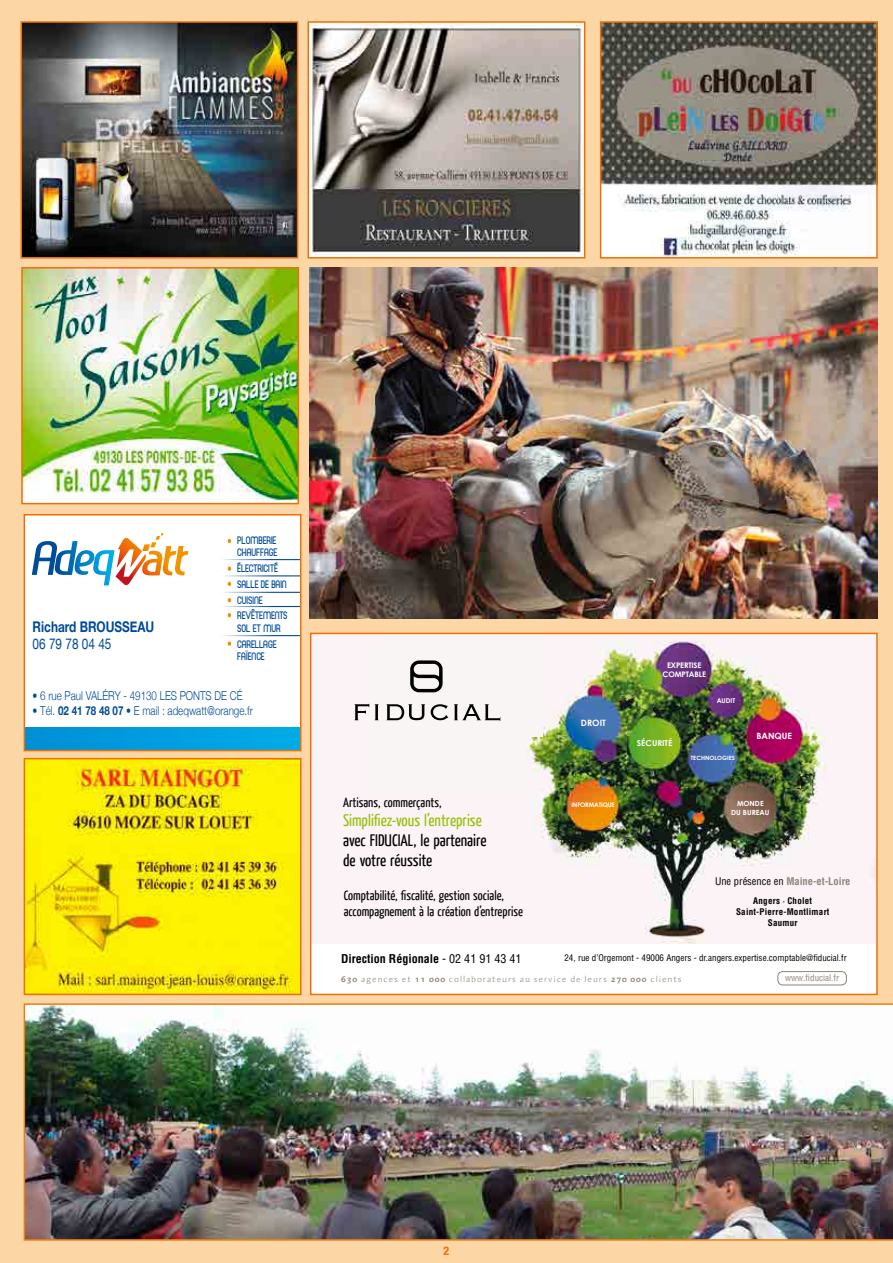
<style>
.page{position:relative;width:893px;height:1263px;background:#fcd6a4}
.page>*{position:absolute;margin:0;border:0;box-sizing:border-box;transform-origin:0 0}
.t1{font:16.65px/20px "Yanone Kaffeesatz";color:#000}
.t2{font:16.65px "Yanone Kaffeesatz";color:#97bf0d}
.t3{font:700 14.7px "Helvetica Neue";color:#004a99;scale:.8 1}
.t4{font:14.7px "Helvetica Neue";color:#004a99;scale:.8 1}
.t5{font:13.35px/16px "Yanone Kaffeesatz";color:#000}
.t6{font:300 12.3px "Helvetica Neue";color:#004a99;scale:.8 1}
.t7{font:700 condensed 12px "Helvetica Neue";color:#ec7007}
.t8{font:700 condensed 11.85px "Helvetica";color:#000}
.t9{font:10.35px/15.9px "Planet Estyle";color:#004a99;scale:.8 1}
.t10{font:700 condensed 10.35px "Helvetica";color:#8f8479}
.t11{font:condensed 8.85px "Helvetica";color:#000}
.t12{font:700 condensed 8.85px/10.6px "Helvetica";letter-spacing:.025em;color:#000;text-align:center}
.t13{font:condensed 8.85px "Helvetica";color:#8f8479}
.t14{font:700 8.7px "Century Gothic";color:#fff}
.t15{font:300 8.55px "Linotype Aroma";letter-spacing:.1em;color:#8f8479}
.t16{font:700 8.25px "Century Gothic";color:#fff}
.t17{font:700 7.65px/9.1px "Century Gothic";letter-spacing:-.02em;color:#fff;text-align:center}
.t18{font:700 7.05px/8.6px "Century Gothic";color:#fff;text-align:center}
.t19{font:700 6.6px "Century Gothic";color:#fff}
.t20{font:700 6.15px "Century Gothic";letter-spacing:-.03em;color:#fff}
.t21{font:700 5.85px "Century Gothic";color:#fff}
.s1{font-weight:700}
.s2{font-weight:400;color:#000}
.s3{font-weight:400}
.s4{font-weight:600}
</style>
<div class="page">
<img style="left:24px;top:270px;width:272px;height:231px">
<div style="left:21px;top:267px;width:278px;height:237px;border:2px solid #ec7007"></div>
<img style="left:603px;top:24px;width:272px;height:232px">
<div style="left:600px;top:21px;width:278px;height:238px;border:2px solid #ec7007"></div>
<img style="left:24px;top:24px;width:271px;height:232px">
<div style="left:21px;top:21px;width:277px;height:238px;border:2px solid #ec7007"></div>
<img style="left:311px;top:24px;width:271px;height:232px">
<div style="left:308px;top:21px;width:277px;height:238px;border:2px solid #ec7007"></div>
<div style="left:24px;top:515px;width:277px;height:235px;background:#fff"></div>
<div style="left:24px;top:727px;width:277px;height:23px;background:linear-gradient(to right,#008fd5,#00ace7)"></div>
<svg style="left:32px;top:533px;width:156px;height:53px"></svg>
<hr style="left:203px;top:592px;width:98px;height:1px;background:#004a99">
<hr style="left:220px;top:635px;width:81px;height:1px;background:#004a99">
<hr style="left:216px;top:606px;width:85px;height:1px;background:#004a99">
<hr style="left:213px;top:576px;width:88px;height:1px;background:#004a99">
<hr style="left:213px;top:559px;width:88px;height:1px;background:#004a99">
<svg style="left:228px;top:539px;width:3px;height:4px"></svg>
<svg style="left:228px;top:566px;width:3px;height:5px"></svg>
<svg style="left:228px;top:582px;width:3px;height:4px"></svg>
<svg style="left:228px;top:598px;width:3px;height:4px"></svg>
<svg style="left:228px;top:613px;width:3px;height:4px"></svg>
<svg style="left:228px;top:641px;width:3px;height:5px"></svg>
<div style="left:24px;top:514px;width:277px;height:237px;border:2px solid #ec7007"></div>
<img style="left:27px;top:761px;width:271px;height:231px">
<div style="left:24px;top:758px;width:277px;height:237px;border:2px solid #ec7007"></div>
<img style="left:24px;top:1003px;width:869px;height:238px">
<div style="left:311px;top:633px;width:566px;height:361px;background:#fff"></div>
<img style="left:313px;top:636px;width:562px;height:307px">
<div style="left:777px;top:971px;width:70px;height:14px;border:1px solid #8f8479;border-radius:5px"></div>
<div style="left:366px;top:647px;width:160px;height:145px;background:#f9f5f4"></div>
<div style="left:382px;top:636px;width:160px;height:100px;background:#f9f5f4"></div>
<svg style="left:410px;top:660px;width:33px;height:32px"></svg>
<svg style="left:354px;top:704px;width:15px;height:16px"></svg>
<svg style="left:375px;top:704px;width:4px;height:16px"></svg>
<svg style="left:386px;top:704px;width:39px;height:16px"></svg>
<svg style="left:431px;top:704px;width:17px;height:16px"></svg>
<svg style="left:454px;top:704px;width:46px;height:17px"></svg>
<div style="left:310px;top:633px;width:568px;height:362px;border:2px solid #ec7007"></div>
<img style="left:310px;top:267px;width:568px;height:352px">
<p class="t9" style="left:238px;top:534px;width:52px;line-height:12.5px">PLOMBERIE<br>CHAUFFAGE</p>
<p class="t9" style="left:238px;top:560px;width:64px">ÉLECTRICITÉ<br>SALLE DE BAIN<br>CUISINE<br>REVÊTEMENTS</p>
<p class="t9" style="left:238px;top:620px;width:56px">SOL ET MUR<br>CARELLAGE</p>
<p class="t9" style="left:238px;top:648px;width:36px">FAÏENCE</p>
<p class="t3" style="left:33px;top:615px;width:154px">Richard BROUSSEAU</p>
<p class="t4" style="left:33px;top:634px;width:100px">06 79 78 04 45</p>
<p class="t6" style="left:33px;top:686px;width:264px">• 6 rue Paul VALÉRY - 49130 LES PONTS DE CÉ</p>
<p class="t6" style="left:33px;top:700px;width:277px">• Tél. <span class="s1">02 41 78 48 07</span> • E mail : adeqwatt@orange.fr</p>
<p class="t5" style="left:343px;top:793px;width:100px">Artisans, commerçants,</p>
<p class="t2" style="left:343px;top:810px;width:140px">Simplifiez-vous l’entreprise</p>
<p class="t1" style="left:343px;top:830px;width:145px">avec FIDUCIAL, le partenaire de votre réussite</p>
<p class="t5" style="left:344px;top:887px;width:181px">Comptabilité, fiscalité, gestion sociale, accompagnement à la création d’entreprise</p>
<p class="t14" style="left:581px;top:716px;width:27px">DROIT</p>
<p class="t17" style="left:662px;top:660px;width:45px">EXPERTISE<br>COMPTABLE</p>
<p class="t19" style="left:717px;top:695px;width:20px">AUDIT</p>
<p class="t16" style="left:637px;top:737px;width:37px">SÉCURITÉ</p>
<p class="t21" style="left:691px;top:754px;width:46px">TECHNOLOGIES</p>
<p class="t14" style="left:756px;top:729px;width:37px">BANQUE</p>
<p class="t20" style="left:571px;top:800px;width:45px">INFORMATIQUE</p>
<p class="t18" style="left:731px;top:799px;width:40px">MONDE<br>DU BUREAU</p>
<p class="t10" style="left:715px;top:875px;width:137px"><span class="s2">Une présence en</span> Maine-et-Loire</p>
<p class="t12" style="left:736px;top:895px;width:95px">Angers Cholet<br>Saint-Pierre-Montlimart<br>Saumur</p>
<p class="t8" style="left:341px;top:951px;width:182px">Direction Régionale <span class="s3">- 02 41 91 43 41</span></p>
<p class="t11" style="left:564px;top:953px;width:284px">24, rue d’Orgemont - 49006 Angers - dr.angers.expertise.comptable@fiducial.fr</p>
<p class="t15" style="left:341px;top:973px;width:342px"><span class="s4">630</span> agences et <span class="s4">11 000</span> collaborateurs au service de leurs <span class="s4">270 000</span> clients</p>
<p class="t13" style="left:785px;top:972px;width:55px">www.fiducial.fr</p>
<p class="t7" style="left:444px;top:1241px;width:7px">2</p>
</div>
